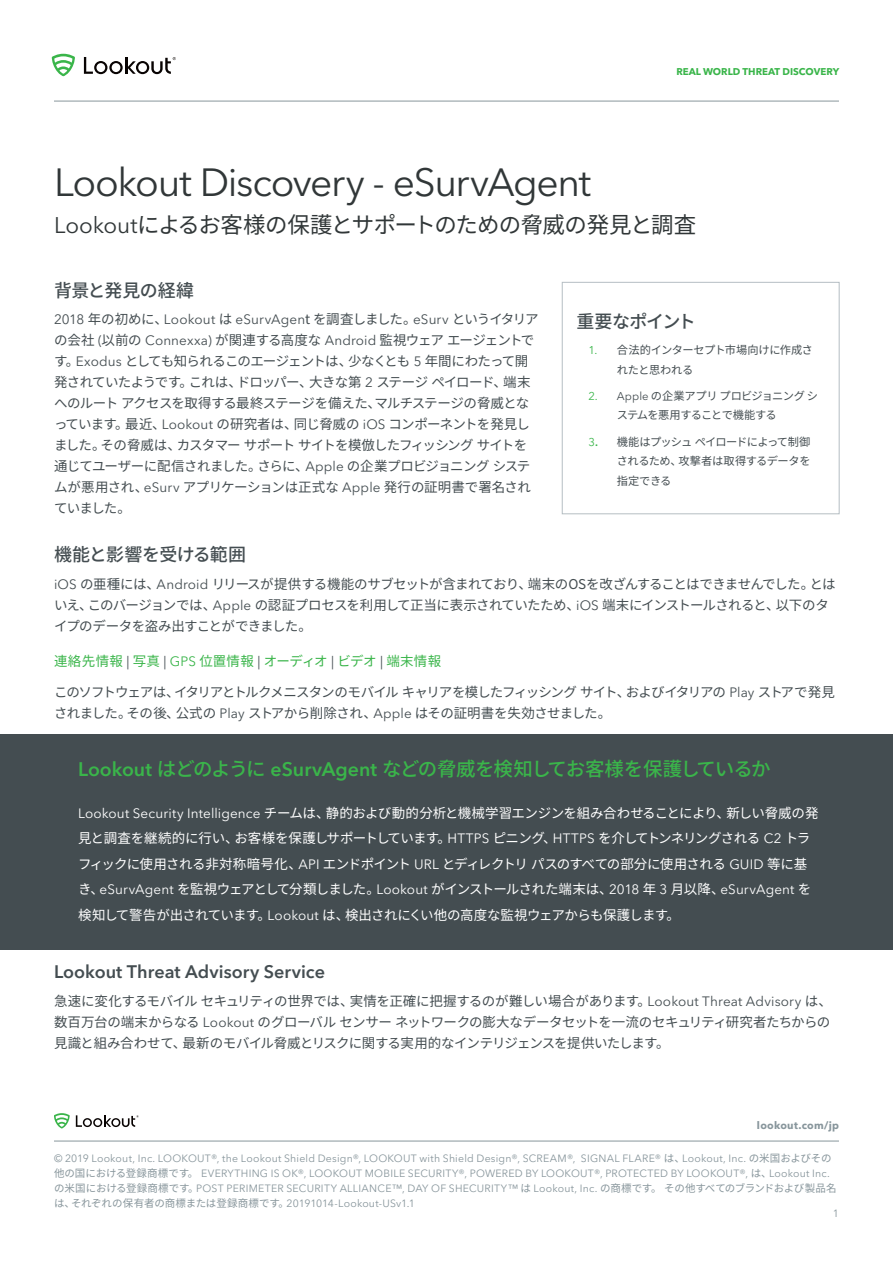
<style>
.page{position:relative;width:893px;height:1263px;background:#fff}
.page>*{position:absolute;margin:0;border:0;box-sizing:border-box;transform-origin:0 0}
.Headerline{font:39px "Avenir Next LT Pro";letter-spacing:-.035em;color:#313738}
.Subhead{font:22.5px "Noto Sans CJ Kjp";letter-spacing:-.035em;color:#313738}
.BodyCopy_SubHeader{font:500 19.5px "Noto Sans CJ Kjp";letter-spacing:-.065em;color:#3ab54a}
.BodyCopy_SubHeader-2{font:600 18px "Avenir Next LT Pro";color:#444d51}
.BodyCopy_SubHeader-3{font:500 18px "Noto Sans CJ Kjp";letter-spacing:-.025em;color:#444d51}
.BodyCopy_SubHeader-4{font:500 18px "Noto Sans CJ Kjp";letter-spacing:-.05em;color:#444d51}
.BodyCopy{font:13.5px/21px "Noto Sans CJ Kjp";letter-spacing:-.05em;color:#444d51}
.BodyCopy_SubHeader-5{font:13.5px/25.5px "Noto Sans CJ Kjp";letter-spacing:-.045em;color:#fff}
.BodyCopy-2{font:13.5px "Noto Sans CJ Kjp";letter-spacing:.015em;color:#3ab54a}
.SideNote_BulletPoint{font:11.25px/19.5px "Noto Sans CJ Kjp";letter-spacing:-.04em;color:#444d51}
.t1{font:10.5px/15px "Avenir Next LT Pro";letter-spacing:.02em;color:#88969c}
.t2{font:10.5px "Noto Sans CJ Kjp";color:#88969c}
.t3{font:700 10.5px "Avenir Next LT Pro";letter-spacing:.02em;color:#88969c}
.t4{font:700 9.75px "Avenir Next LT Pro";color:#3ab54a}
.s1{font-family:"Avenir Next LT Pro"}
.s2{font-family:"Avenir Next LT Pro";color:#444d51}
.s3{font-family:"Avenir Next LT Pro";color:#3ab54a}
.s4{font-family:"Avenir Next LT Pro";font-weight:600;color:#3ab54a}
.s5{font-family:"Avenir Next LT Pro";font-weight:600}
.s6{font-family:"Noto Sans CJ Kjp"}
</style>
<div class="page">
<svg style="left:54px;top:1113px;width:16px;height:15px"></svg>
<svg style="left:76px;top:1115px;width:63px;height:12px"></svg>
<hr style="left:54px;top:1141px;width:785px;height:1px;background:#88969c">
<div style="left:0;top:734px;width:893px;height:216px;background:#444d51"></div>
<div style="left:562px;top:282px;width:277px;height:232px;background:#fff;border:1px solid #b5bec3"></div>
<svg style="left:52px;top:54px;width:23px;height:22px"></svg>
<svg style="left:84px;top:57px;width:92px;height:17px"></svg>
<hr style="left:54px;top:101px;width:785px;height:1px;background:#88969c">
<p class="t4" style="left:676px;top:65px;width:164px">REAL WORLD THREAT DISCOVERY</p>
<p class="Headerline" style="left:54px;top:159px;width:539px">Lookout Discovery - eSurvAgent</p>
<p class="Subhead" style="left:54px;top:212px;width:644px"><span class="s1">Lookout</span>によるお客様の保護とサポートのための脅威の発見と調査</p>
<p class="BodyCopy_SubHeader-3" style="left:54px;top:280px;width:142px">背景と発見の経緯</p>
<p class="BodyCopy" style="left:54px;top:309px;width:486px"><span class="s1">2018</span> 年の初めに、<span class="s1">Lookout</span> は <span class="s1">eSurvAgen</span>t を調査しました。<span class="s1">eSurv</span> というイタリアの会社 <span class="s1">(</span>以前の <span class="s1">Connexxa)</span> が関連する高度な <span class="s1">Android</span> 監視ウェア エージェントです。<span class="s1">Exodus</span> としても知られるこのエージェントは、少なくとも <span class="s1">5</span> 年間にわたって開発されていたようです。これは、ドロッパー、大きな第 <span class="s1">2</span> ステージ ペイロード、端末へのルート アクセスを取得する最終ステージを備えた、マルチステージの脅威となっています。最近、<span class="s1">Lookout</span> の研究者は、同じ脅威の <span class="s1">iOS</span> コンポーネントを発見しました。その脅威は、カスタマー サポート サイトを模倣したフィッシング サイトを通じてユーザーに配信されました。さらに、<span class="s1">Apple</span> の企業プロビジョニング システムが悪用され、<span class="s1">eSurv</span> アプリケーションは正式な <span class="s1">Apple</span> 発行の証明書で署名されていました。</p>
<p class="BodyCopy_SubHeader-3" style="left:54px;top:545px;width:194px">機能と影響を受ける範囲</p>
<p class="BodyCopy" style="left:54px;top:574px;width:783px"><span class="s1">iOS</span> の亜種には、<span class="s1">Android</span> リリースが提供する機能のサブセットが含まれており、端末のOSを改ざんすることはできませんでした。とはいえ、このバージョンでは、<span class="s1">Apple</span> の認証プロセスを利用して正当に表示されていたため、<span class="s1">iOS</span> 端末にインストールされると、以下のタイプのデータを盗み出すことができました。</p>
<p class="BodyCopy-2" style="left:54px;top:653px;width:389px">連絡先情報 <span class="s2">|</span> 写真 <span class="s2">|</span> <span class="s1">GPS</span> 位置情報 <span class="s2">|</span> オーディオ <span class="s2">|</span> ビデオ <span class="s2">|</span> 端末情報</p>
<p class="BodyCopy" style="left:54px;top:682px;width:782px">このソフトウェアは、イタリアとトルクメニスタンのモバイル キャリアを模したフィッシング サイト、およびイタリアの <span class="s1">Play</span> ストアで発見されました。その後、公式の <span class="s1">Play</span> ストアから削除され、<span class="s1">Apple</span> はその証明書を失効させました。</p>
<p class="BodyCopy_SubHeader-4" style="left:576px;top:311px;width:121px">重要なポイント</p>
<p class="SideNote_BulletPoint" style="left:617px;top:340px;width:198px;text-indent:-28px"><span class="s3">1.</span> 合法的インターセプト市場向けに作成されたと思われる</p>
<p class="SideNote_BulletPoint" style="left:617px;top:386px;width:203px;text-indent:-28px"><span class="s3">2.</span> <span class="s1">Apple</span> の企業アプリ プロビジョニング システムを悪用することで機能する</p>
<p class="SideNote_BulletPoint" style="left:617px;top:432px;width:195px;text-align:justify;text-indent:-28px"><span class="s3">3</span><span class="s4">.</span> 機能はプッシュ ペイロードによって制御されるため、攻撃者は取得するデータを指定できる</p>
<p class="BodyCopy_SubHeader" style="left:78px;top:758px;width:694px"><span class="s5">Lookout</span> はどのように <span class="s5">eSurvAgent</span> などの脅威を検知してお客様を保護しているか</p>
<p class="BodyCopy_SubHeader-5" style="left:78px;top:800px;width:742px"><span class="s1">Lookout Security Intelligence</span> チームは、静的および動的分析と機械学習エンジンを組み合わせることにより、新しい脅威の発見と調査を継続的に行い、お客様を保護しサポートしています。<span class="s1">HTTPS</span> ピニング、<span class="s1">HTTPS</span> を介してトンネリングされる <span class="s1">C2</span> トラフィックに使用される非対称暗号化、<span class="s1">API</span> エンドポイント <span class="s1">URL</span> とディレクトリ パスのすべての部分に使用される <span class="s1">GUID</span> 等に基き、<span class="s1">eSurvAgent</span> を監視ウェアとして分類しました。<span class="s1">Lookout</span> がインストールされた端末は、<span class="s1">2018</span> 年 <span class="s1">3</span> 月以降、<span class="s1">eSurvAgent</span> を検知して警告が出されています。<span class="s1">Lookout</span> は、検出されにくい他の高度な監視ウェアからも保護します。</p>
<p class="BodyCopy_SubHeader-2" style="left:54px;top:960px;width:272px">Lookout Threat Advisory Service</p>
<p class="BodyCopy" style="left:54px;top:990px;width:779px;text-align:justify">急速に変化するモバイル セキュリティの世界では、実情を正確に把握するのが難しい場合があります。<span class="s1">Lookout Threat Advisory</span> は、数百万台の端末からなる <span class="s1">Lookout</span> のグローバル センサー ネットワークの膨大なデータセットを一流のセキュリティ研究者たちからの見識と組み合わせて、最新のモバイル脅威とリスクに関する実用的なインテリジェンスを提供いたします。</p>
<p class="t3" style="left:757px;top:1118px;width:83px">lookout.com/jp</p>
<p class="t1" style="left:54px;top:1150px;width:784px">© 2019 Lookout, Inc. LOOKOUT®, the Lookout Shield Design®, LOOKOUT with Shield Design®, SCREAM®, SIGNAL FLARE® <span class="s6">は、</span>Lookout, Inc. <span class="s6">の米国およびその他の国における登録商標です。</span> EVERYTHING IS OK®, LOOKOUT MOBILE SECURITY®, POWERED BY LOOKOUT®, PROTECTED BY LOOKOUT®, <span class="s6">は、</span>Lookout Inc.<span class="s6">の米国における登録商標です。</span>POST PERIMETER SECURITY ALLIANCE™, DAY OF SHECURITY™ <span class="s6">は</span> Lookout, Inc. <span class="s6">の商標です。 その他すべてのブランドおよび製品名</span></p>
<p class="t2" style="left:54px;top:1197px;width:362px">は、それぞれの保有者の商標または登録商標です。<span class="s1">20191014-Lookout-USv1.1</span></p>
<p class="t1" style="left:833px;top:1206px;width:8px">1</p>
</div>
